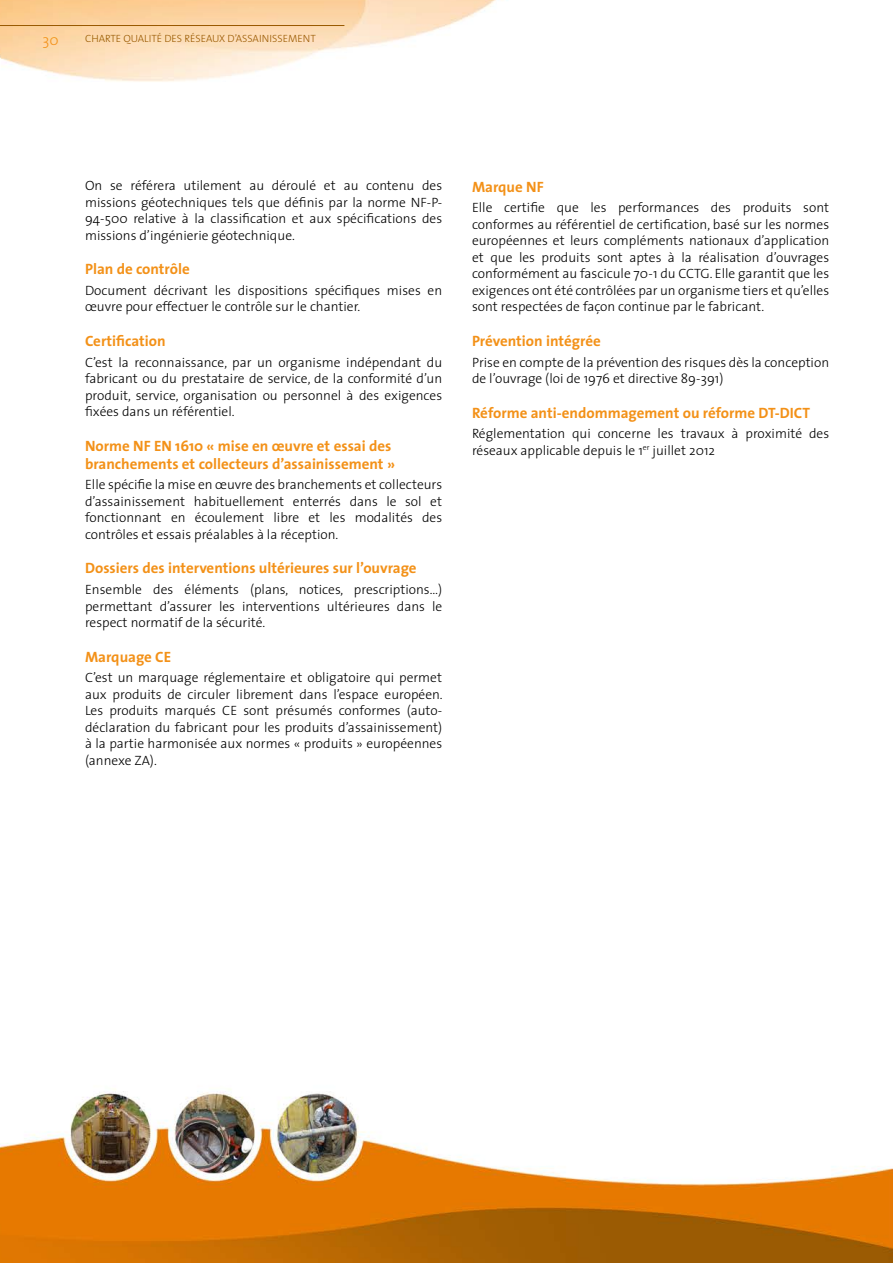
<style>
.page{position:relative;width:893px;height:1263px;background:#fff}
.page>*{position:absolute;margin:0;border:0;box-sizing:border-box;transform-origin:0 0}
.t1{font:700 15px/18px "The Sans";color:#f39118}
.t2{font:300 15px "The Sans";color:#f39118}
.t3{font:300 13.5px/16.5px "The Sans";color:#000;text-align:justify}
.t4{font:300 10.5px "The Sans";color:#9a5a02}
</style>
<div class="page">
<img style="left:0;top:0;width:893px;height:1263px">
<hr style="left:0;top:25px;width:344px;height:1px;background:#9a5a02">
<p class="t2" style="left:43px;top:28px;width:18px">30</p>
<p class="t4" style="left:85px;top:29px;width:232px">CHARTE QUALITÉ DES RÉSEAUX D’ASSAINISSEMENT</p>
<p class="t3" style="left:85px;top:177px;width:359px">On se référera utilement au déroulé et au contenu des missions géotechniques tels que définis par la norme NF-P-94-500 relative à la classification et aux spécifications des missions d’ingénierie géotechnique.</p>
<p class="t1" style="left:85px;top:260px;width:106px">Plan de contrôle</p>
<p class="t3" style="left:85px;top:282px;width:359px">Document décrivant les dispositions spécifiques mises en œuvre pour effectuer le contrôle sur le chantier.</p>
<p class="t1" style="left:85px;top:331px;width:82px">Certification</p>
<p class="t3" style="left:85px;top:353px;width:359px">C’est la reconnaissance, par un organisme indépendant du fabricant ou du prestataire de service, de la conformité d’un produit, service, organisation ou personnel à des exigences fixées dans un référentiel.</p>
<p class="t1" style="left:85px;top:436px;width:312px">Norme NF EN 1610 « mise en œuvre et essai des branchements et collecteurs d’assainissement »</p>
<p class="t3" style="left:85px;top:476px;width:359px">Elle spécifie la mise en œuvre des branchements et collecteurs d’assainissement habituellement enterrés dans le sol et fonctionnant en écoulement libre et les modalités des contrôles et essais préalables à la réception.</p>
<p class="t1" style="left:85px;top:559px;width:333px">Dossiers des interventions ultérieures sur l’ouvrage</p>
<p class="t3" style="left:85px;top:581px;width:359px">Ensemble des éléments (plans, notices, prescriptions…) permettant d’assurer les interventions ultérieures dans le respect normatif de la sécurité.</p>
<p class="t1" style="left:85px;top:647px;width:88px">Marquage CE</p>
<p class="t3" style="left:85px;top:669px;width:359px">C’est un marquage réglementaire et obligatoire qui permet aux produits de circuler librement dans l’espace européen.<br>Les produits marqués CE sont présumés conformes (auto&shy;déclaration du fabricant pour les produits d’assainissement) à la partie harmonisée aux normes « produits » européennes (annexe ZA).</p>
<p class="t1" style="left:472px;top:177px;width:73px">Marque NF</p>
<p class="t3" style="left:472px;top:199px;width:359px">Elle certifie que les performances des produits sont conformes au référentiel de certification, basé sur les normes européennes et leurs compléments nationaux d’application et que les produits sont aptes à la réalisation d’ouvrages conformément au fascicule 70-1 du CCTG. Elle garantit que les exigences ont été contrôlées par un organisme tiers et qu’elles sont respectées de façon continue par le fabricant.</p>
<p class="t1" style="left:472px;top:331px;width:130px">Prévention intégrée</p>
<p class="t3" style="left:472px;top:353px;width:359px">Prise en compte de la prévention des risques dès la conception de l’ouvrage (loi de 1976 et directive 89-391)</p>
<p class="t1" style="left:472px;top:403px;width:340px">Réforme anti-endommagement ou réforme DT-DICT</p>
<p class="t3" style="left:472px;top:425px;width:359px">Réglementation qui concerne les travaux à proximité des réseaux applicable depuis le 1<sup>er</sup> juillet 2012</p>
</div>
